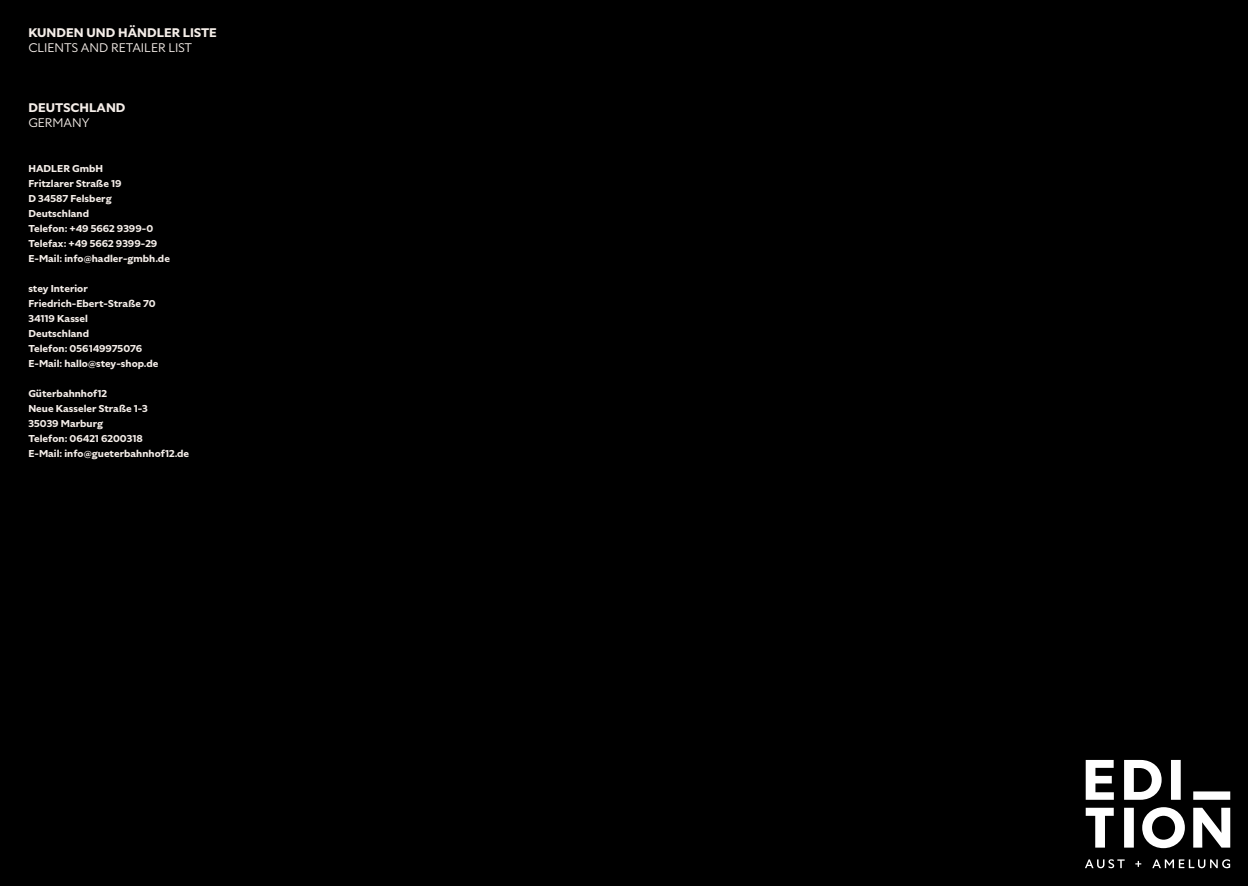
<style>
.page{position:relative;width:1248px;height:886px;background:#fff}
.page>*{position:absolute;margin:0;border:0;box-sizing:border-box;transform-origin:0 0}
.t1{font:700 12.5px "Specter";color:#f4ede8}
.t2{font:12.5px "Specter";color:#f4ede8}
.t3{font:700 10px "Specter";color:#f4ede8}
</style>
<div class="page">
<div style="left:0;top:0;width:1247px;height:886px;background:#000"></div>
<svg style="left:1085px;top:760px;width:145px;height:108px"></svg>
<p class="t1" style="left:28px;top:25px;width:190px">KUNDEN UND HÄNDLER LISTE</p>
<p class="t2" style="left:28px;top:40px;width:165px">CLIENTS AND RETAILER LIST</p>
<p class="t1" style="left:28px;top:100px;width:99px">DEUTSCHLAND</p>
<p class="t2" style="left:28px;top:115px;width:63px">GERMANY</p>
<p class="t3" style="left:28px;top:162px;width:76px">HADLER GmbH</p>
<p class="t3" style="left:28px;top:177px;width:95px">Fritzlarer Straße 19</p>
<p class="t3" style="left:28px;top:192px;width:85px">D 34587 Felsberg</p>
<p class="t3" style="left:28px;top:207px;width:62px">Deutschland</p>
<p class="t3" style="left:28px;top:222px;width:126px">Telefon: +49 5662 9399-0</p>
<p class="t3" style="left:28px;top:237px;width:130px">Telefax: +49 5662 9399-29</p>
<p class="t3" style="left:28px;top:252px;width:143px">E-Mail: info@hadler-gmbh.de</p>
<p class="t3" style="left:28px;top:282px;width:61px">stey Interior</p>
<p class="t3" style="left:28px;top:297px;width:129px">Friedrich-Ebert-Straße 70</p>
<p class="t3" style="left:28px;top:312px;width:61px">34119 Kassel</p>
<p class="t3" style="left:28px;top:327px;width:62px">Deutschland</p>
<p class="t3" style="left:28px;top:342px;width:115px">Telefon: 056149975076</p>
<p class="t3" style="left:28px;top:357px;width:132px">E-Mail: hallo@stey-shop.de</p>
<p class="t3" style="left:28px;top:387px;width:80px">Güterbahnhof12</p>
<p class="t3" style="left:28px;top:402px;width:121px">Neue Kasseler Straße 1-3</p>
<p class="t3" style="left:28px;top:417px;width:76px">35039 Marburg</p>
<p class="t3" style="left:28px;top:432px;width:116px">Telefon: 06421 6200318</p>
<p class="t3" style="left:28px;top:447px;width:162px">E-Mail: info@gueterbahnhof12.de</p>
</div>
